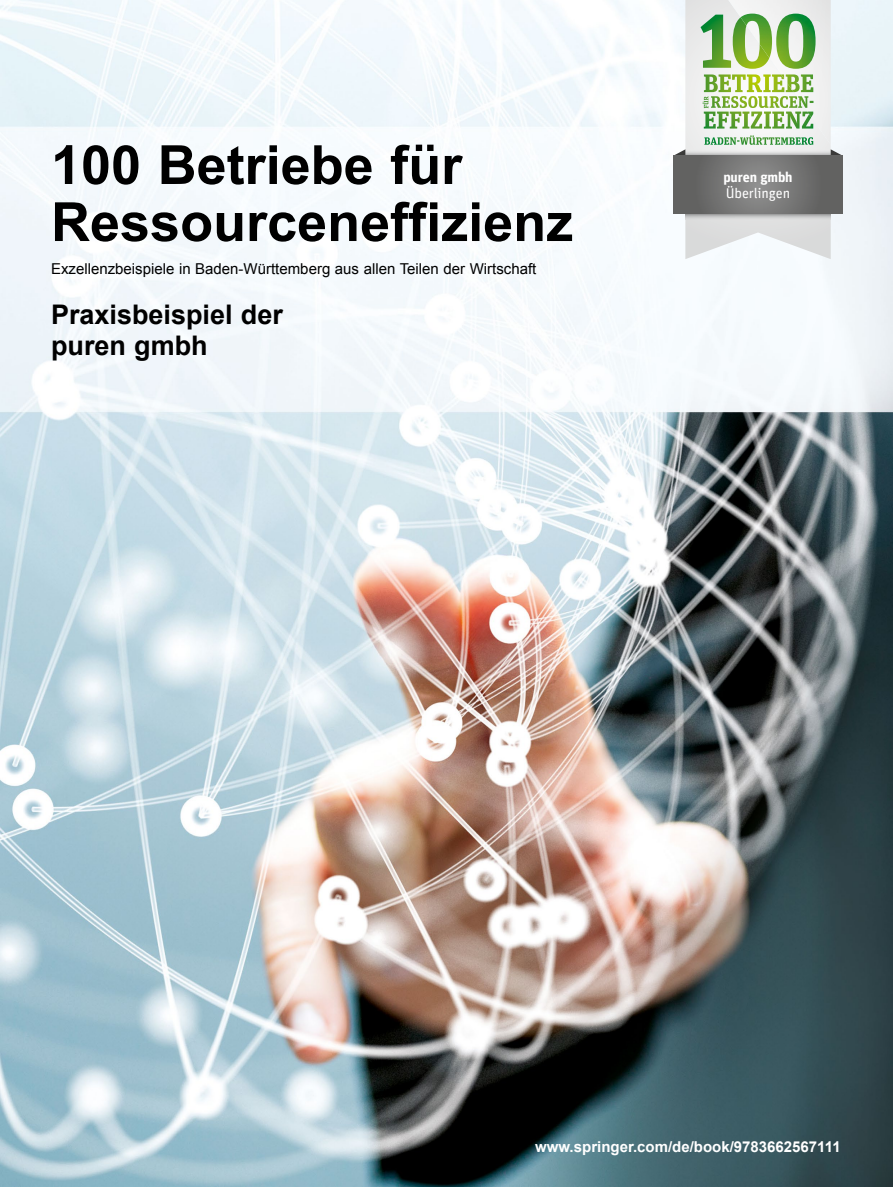
<style>
.page{position:relative;width:893px;height:1187px;background:#fff}
.page>*{position:absolute;margin:0;border:0;box-sizing:border-box;transform-origin:0 0}
.t1{font:700 54px/57px "Arial";color:#000}
.t2{font:700 27px "Arial";color:#000}
.t3{font:15px "Arial";color:#000}
.t4{font:700 15px "Arial";color:#fff}
.Signet_Stadt{font:14.1px "Unit";letter-spacing:-.01em;color:#fff}
.Signet_Name_fett{font:700 14.1px "Unit";letter-spacing:-.01em;color:#fff}
</style>
<div class="page">
<img style="left:0;top:0;width:893px;height:1186px">
<img style="left:685px;top:214px;width:146px;height:6px">
<svg style="left:674px;top:0;width:168px;height:155px"></svg>
<svg style="left:674px;top:155px;width:168px;height:59px"></svg>
<h1 class="t1" style="left:51px;top:138px;width:524px">100 Betriebe für<br>Ressourceneffizienz</h1>
<p class="t3" style="left:51px;top:259px;width:487px">Exzellenzbeispiele in Baden-Württemberg aus allen Teilen der Wirtschaft</p>
<p class="t2" style="left:51px;top:296px;width:233px">Praxisbeispiel der</p>
<p class="t2" style="left:51px;top:328px;width:158px">puren gmbh</p>
<p class="Signet_Name_fett" style="left:723px;top:168px;width:71px">puren gmbh</p>
<p class="Signet_Stadt" style="left:726px;top:184px;width:66px">Überlingen</p>
<p class="t4" style="left:535px;top:1136px;width:307px">www.springer.com/de/book/9783662567111</p>
</div>
